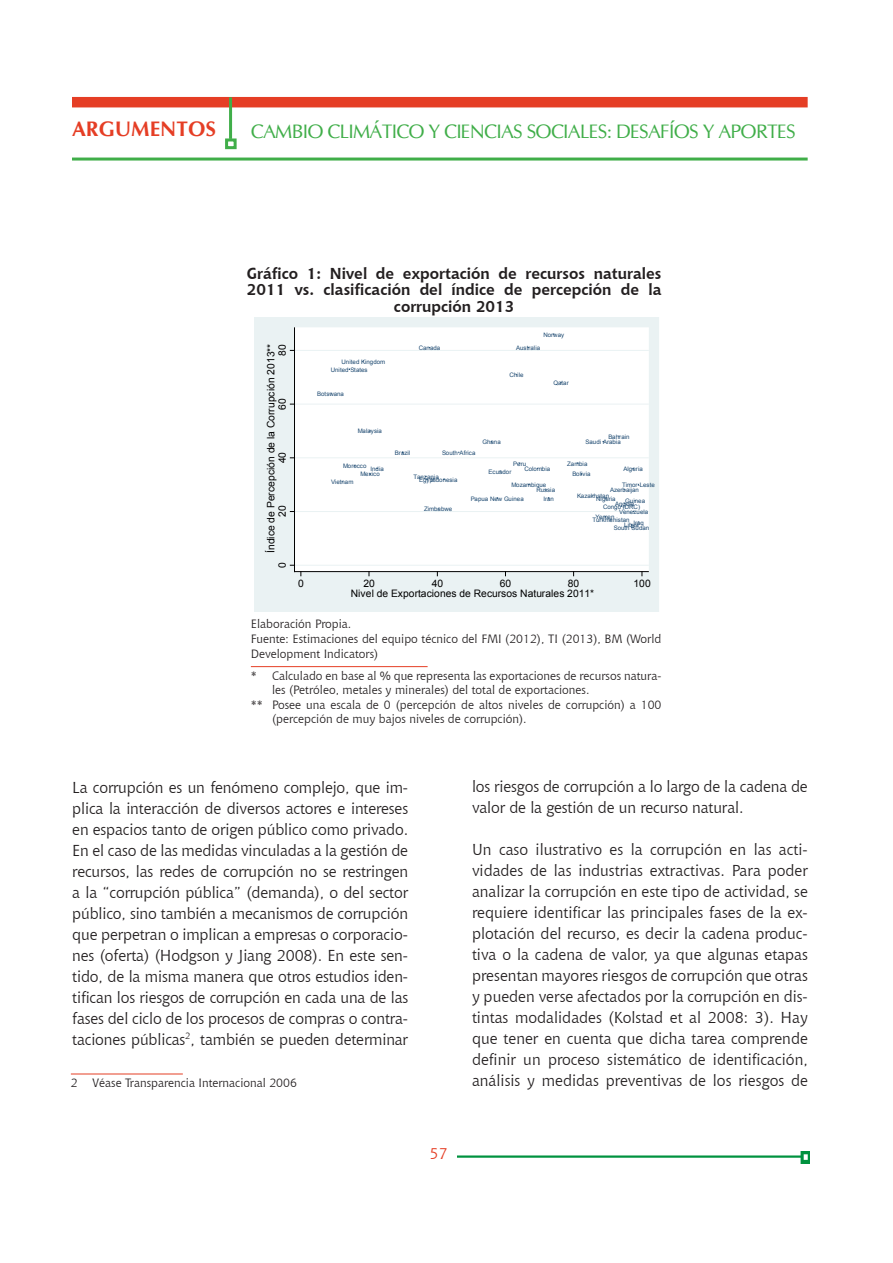
<style>
.page{position:relative;width:893px;height:1263px;background:#fff}
.page>*{position:absolute;margin:0;border:0;box-sizing:border-box;transform-origin:0 0}
.t1{font:700 21px "CG Omega";color:#e53e25}
.Texto_art{font:19.5px "CG Omega";letter-spacing:-.04em;color:#40ae49}
.Texto_art-2{font:15.75px/21px "Chianti BT";letter-spacing:-.01em;color:#231f20;text-align:justify}
.Texto_art-3{font:700 15.75px/16.5px "Chianti BT";color:#231f20;text-align:center}
.t2{font:15.75px "Chianti BT";color:#e53e25}
.Pies{font:12px/14.4px "Chianti BT";color:#231f20}
.Texto_art-4{font:12px/15px "Chianti BT";color:#231f20}
.pies2{font:12px/14.4px "Chianti BT";color:#231f20}
.t3{font:10.35px "Arial";color:#000}
.t4{font:6.15px/8.1px "Arial";letter-spacing:.005em;color:#1a476f}
</style>
<div class="page">
<img style="left:457px;top:1151px;width:353px;height:12px">
<div style="left:72px;top:97px;width:736px;height:10px;background:#e53e25"></div>
<hr style="left:229px;top:97px;width:3px;height:42px;background:#40ae49">
<div style="left:225px;top:138px;width:12px;height:11px;border:3px solid #40ae49"></div>
<hr style="left:72px;top:158px;width:736px;height:3px;background:#40ae49">
<div style="left:255px;top:318px;width:404px;height:293px;background:#eaf2f3"></div>
<div style="left:254px;top:317px;width:405px;height:295px;border:1px solid #eaf2f3"></div>
<div style="left:294px;top:328px;width:354px;height:244px;background:#fff"></div>
<div style="left:294px;top:328px;width:355px;height:244px;border:1px solid #fff"></div>
<hr style="left:294px;top:565px;width:354px;height:1px;background:#eaf2f3">
<hr style="left:294px;top:511px;width:354px;height:1px;background:#eaf2f3">
<hr style="left:294px;top:457px;width:354px;height:1px;background:#eaf2f3">
<hr style="left:294px;top:404px;width:354px;height:1px;background:#eaf2f3">
<hr style="left:294px;top:350px;width:354px;height:1px;background:#eaf2f3">
<hr style="left:294px;top:328px;width:1px;height:244px;background:#000">
<hr style="left:294px;top:571px;width:354px;height:1px;background:#000">
<hr style="left:251px;top:666px;width:177px;height:1px;background:#e53e25">
<hr style="left:71px;top:1073px;width:112px;height:1px;background:#e53e25">
<h1 class="t1" style="left:72px;top:116px;width:146px">ARGUMENTOS</h1>
<p class="Texto_art" style="left:251px;top:120px;width:546px">CAMBIO CLIMÁTICO Y CIENCIAS SOCIALES: DESAFÍOS Y APORTES</p>
<p class="Texto_art-3" style="left:247px;top:264px;width:416px">Gráfico 1: Nivel de exportación de recursos naturales<br>2011 vs. clasificación del índice de percepción de la corrupción 2013</p>
<p class="t3" style="left:264px;top:553px;width:211px;rotate:-90deg">Índice de Percepción de la Corrupción 2013**</p>
<p class="t3" style="left:275px;top:356px;width:13px;rotate:-90deg">80</p>
<p class="t3" style="left:275px;top:410px;width:13px;rotate:-90deg">60</p>
<p class="t3" style="left:275px;top:463px;width:13px;rotate:-90deg">40</p>
<p class="t3" style="left:275px;top:517px;width:13px;rotate:-90deg">20</p>
<p class="t3" style="left:275px;top:568px;width:7px;rotate:-90deg">0</p>
<p class="t4" style="left:543px;top:330px;width:22px">Norway</p>
<p class="t4" style="left:331px;top:357px;width:56px;text-indent:11px">United Kingdom<br>United States</p>
<p class="t4" style="left:317px;top:389px;width:28px">Botswana</p>
<p class="t4" style="left:419px;top:344px;width:23px">Canada</p>
<p class="t4" style="left:516px;top:344px;width:25px">Australia</p>
<p class="t4" style="left:509px;top:371px;width:16px">Chile</p>
<p class="t4" style="left:553px;top:379px;width:17px">Qatar</p>
<p class="t4" style="left:358px;top:427px;width:26px">Malaysia</p>
<p class="t4" style="left:608px;top:432px;width:23px">Bahrain</p>
<p class="t4" style="left:482px;top:438px;width:20px">Ghana</p>
<p class="t4" style="left:586px;top:438px;width:37px">Saudi Arabia</p>
<p class="t4" style="left:395px;top:449px;width:17px">Brazil</p>
<p class="t4" style="left:442px;top:449px;width:35px">South Africa</p>
<p class="t4" style="left:513px;top:459px;width:14px">Peru</p>
<p class="t4" style="left:567px;top:459px;width:22px">Zambia</p>
<p class="t4" style="left:343px;top:462px;width:42px">Morocco India</p>
<p class="t4" style="left:524px;top:465px;width:27px">Colombia</p>
<p class="t4" style="left:624px;top:465px;width:21px">Algeria</p>
<p class="t4" style="left:489px;top:467px;width:24px">Ecuador</p>
<p class="t4" style="left:360px;top:470px;width:21px">Mexico</p>
<p class="t4" style="left:572px;top:470px;width:20px">Bolivia</p>
<p class="t4" style="left:413px;top:473px;width:27px">Tanzania</p>
<p class="t4" style="left:419px;top:476px;width:40px">EgyptIndonesia</p>
<p class="t4" style="left:331px;top:478px;width:24px">Vietnam</p>
<p class="t4" style="left:511px;top:481px;width:37px">Mozambique</p>
<p class="t4" style="left:622px;top:481px;width:34px">Timor-Leste</p>
<p class="t4" style="left:536px;top:486px;width:20px">Russia</p>
<p class="t4" style="left:610px;top:486px;width:30px">Azerbaijan</p>
<p class="t4" style="left:577px;top:491px;width:34px">Kazakhstan</p>
<p class="t4" style="left:471px;top:494px;width:55px">Papua New Guinea</p>
<p class="t4" style="left:543px;top:494px;width:12px">Iran</p>
<p class="t4" style="left:596px;top:494px;width:21px">Nigeria</p>
<p class="t4" style="left:625px;top:497px;width:21px">Guinea</p>
<p class="t4" style="left:615px;top:500px;width:21px">Angola</p>
<p class="t4" style="left:603px;top:502px;width:39px">Congo (DRC)</p>
<p class="t4" style="left:424px;top:505px;width:30px">Zimbabwe</p>
<p class="t4" style="left:619px;top:508px;width:31px">Venezuela</p>
<p class="t4" style="left:595px;top:513px;width:21px">Yemen</p>
<p class="t4" style="left:624px;top:517px;width:21px;line-height:5.4px;text-indent:-32px">Turkmenistan Iraq<br>Libya</p>
<p class="t4" style="left:614px;top:524px;width:37px">South Sudan</p>
<p class="t3" style="left:298px;top:576px;width:7px">0</p>
<p class="t3" style="left:363px;top:576px;width:13px">20</p>
<p class="t3" style="left:432px;top:576px;width:13px">40</p>
<p class="t3" style="left:500px;top:576px;width:13px">60</p>
<p class="t3" style="left:568px;top:576px;width:13px">80</p>
<p class="t3" style="left:634px;top:576px;width:19px">100</p>
<p class="t3" style="left:351px;top:586px;width:245px">Nivel de Exportaciones de Recursos Naturales 2011*</p>
<p class="Texto_art-4" style="left:251px;top:615px;width:102px">Elaboración Propia.</p>
<p class="Texto_art-4" style="left:251px;top:630px;width:412px">Fuente: Estimaciones del equipo técnico del FMI (2012), TI (2013), BM (World<br>Development Indicators)</p>
<p class="Pies" style="left:272px;top:668px;width:391px;text-indent:-21px">* Calculado en base al % que representa las exportaciones de recursos natura&shy;les (Petróleo, metales y minerales) del total de exportaciones.</p>
<p class="pies2" style="left:272px;top:697px;width:391px;text-indent:-21px">** Posee una escala de 0 (percepción de altos niveles de corrupción) a 100 (percepción de muy bajos niveles de corrupción).</p>
<p class="Texto_art-2" style="left:72px;top:776px;width:337px">La corrupción es un fenómeno complejo, que im&shy;plica la interacción de diversos actores e intereses en espacios tanto de origen público como privado.<br>En el caso de las medidas vinculadas a la gestión de recursos, las redes de corrupción no se restringen a la “corrupción pública” (demanda), o del sector público, sino también a mecanismos de corrupción que perpetran o implican a empresas o corporacio&shy;nes (oferta) (Hodgson y Jiang 2008). En este sen&shy;tido, de la misma manera que otros estudios iden&shy;tifican los riesgos de corrupción en cada una de las fases del ciclo de los procesos de compras o contra&shy;taciones públicas<sup>2</sup>, también se pueden determinar</p>
<p class="Texto_art-2" style="left:472px;top:776px;width:337px">los riesgos de corrupción a lo largo de la cadena de valor de la gestión de un recurso natural.</p>
<p class="Texto_art-2" style="left:472px;top:839px;width:337px">Un caso ilustrativo es la corrupción en las acti&shy;vidades de las industrias extractivas. Para poder analizar la corrupción en este tipo de actividad, se requiere identificar las principales fases de la ex&shy;plotación del recurso, es decir la cadena produc&shy;tiva o la cadena de valor, ya que algunas etapas presentan mayores riesgos de corrupción que otras y pueden verse afectados por la corrupción en dis&shy;tintas modalidades (Kolstad et al 2008: 3). Hay que tener en cuenta que dicha tarea comprende definir un proceso sistemático de identificación,</p>
<p class="Pies" style="left:71px;top:1075px;width:228px">2 Véase Transparencia Internacional 2006</p>
<p class="Texto_art-2" style="left:472px;top:1070px;width:337px">análisis y medidas preventivas de los riesgos de</p>
<p class="t2" style="left:430px;top:1142px;width:20px">57</p>
</div>
